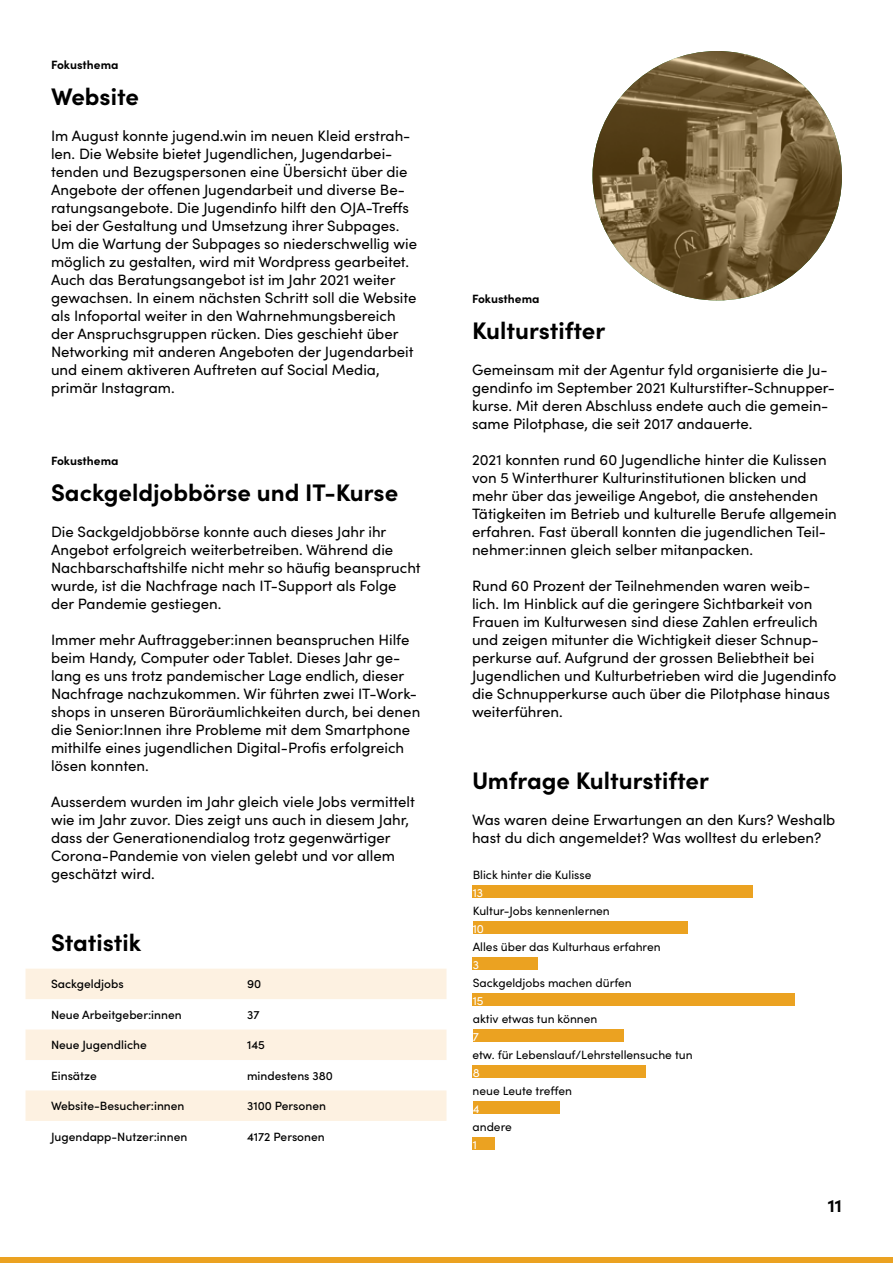
<style>
.page{position:relative;width:893px;height:1263px;background:#fff}
.page>*{position:absolute;margin:0;border:0;box-sizing:border-box;transform-origin:0 0}
.t1{font:700 24px "Sofia Pro";color:#000}
.t2{font:700 18px "Sofia Pro";color:#000}
.t3{font:15px/18px "Sofia Pro";color:#000}
.t4{font:12px "Sofia Pro";color:#000}
.t5{font:500 12px "Sofia Pro";color:#000}
.t6{font:700 12px "Sofia Pro";color:#000}
.t7{font:12px "Sofia Pro";color:#fff}
</style>
<div class="page">
<div style="left:0;top:1257px;width:893px;height:6px;background:#eba221"></div>
<svg style="left:26px;top:969px;width:420px;height:152px;fill:#fdf1e1"></svg>
<div style="left:472px;top:885px;width:281px;height:13px;background:#eba221"></div>
<div style="left:473px;top:921px;width:214px;height:13px;background:#eba221"></div>
<div style="left:473px;top:957px;width:65px;height:13px;background:#eba221"></div>
<div style="left:473px;top:993px;width:322px;height:13px;background:#eba221"></div>
<div style="left:473px;top:1029px;width:150px;height:13px;background:#eba221"></div>
<div style="left:473px;top:1065px;width:173px;height:13px;background:#eba221"></div>
<div style="left:473px;top:1101px;width:86px;height:13px;background:#eba221"></div>
<div style="left:473px;top:1137px;width:22px;height:13px;background:#eba221"></div>
<hr style="left:0;top:213px;width:1px;height:1044px;background:#eba221">
<svg style="left:592px;top:51px;width:250px;height:249px;background:#7b6640"></svg>
<p class="t6" style="left:51px;top:56px;width:69px">Fokusthema</p>
<h1 class="t1" style="left:51px;top:78px;width:89px">Website</h1>
<p class="t3" style="left:51px;top:126px;width:368px">Im August konnte jugend.win im neuen Kleid erstrah&shy;len. Die Website bietet Jugendlichen, Jugendarbei&shy;tenden und Bezugspersonen eine Übersicht über die Angebote der offenen Jugendarbeit und diverse Be&shy;ratungsangebote. Die Jugendinfo hilft den OJA-Treffs bei der Gestaltung und Umsetzung ihrer Subpages.<br>Um die Wartung der Subpages so niederschwellig wie möglich zu gestalten, wird mit Wordpress gearbeitet.<br>Auch das Beratungsangebot ist im Jahr 2021 weiter gewachsen. In einem nächsten Schritt soll die Website als Infoportal weiter in den Wahrnehmungsbereich der Anspruchsgruppen rücken. Dies geschieht über Networking mit anderen Angeboten der Jugendarbeit und einem aktiveren Auftreten auf Social Media, primär Instagram.</p>
<p class="t6" style="left:51px;top:452px;width:69px">Fokusthema</p>
<h1 class="t1" style="left:51px;top:474px;width:349px">Sackgeldjobbörse und IT-Kurse</h1>
<p class="t3" style="left:51px;top:522px;width:371px">Die Sackgeldjobbörse konnte auch dieses Jahr ihr Angebot erfolgreich weiterbetreiben. Während die Nachbarschaftshilfe nicht mehr so häufig beansprucht wurde, ist die Nachfrage nach IT-Support als Folge der Pandemie gestiegen.</p>
<p class="t3" style="left:51px;top:630px;width:371px">Immer mehr Auftraggeber:innen beanspruchen Hilfe beim Handy, Computer oder Tablet. Dieses Jahr ge&shy;lang es uns trotz pandemischer Lage endlich, dieser Nachfrage nachzukommen. Wir führten zwei IT-Work&shy;shops in unseren Büroräumlichkeiten durch, bei denen die Senior:Innen ihre Probleme mit dem Smartphone mithilfe eines jugendlichen Digital-Profis erfolgreich lösen konnten.</p>
<p class="t3" style="left:51px;top:792px;width:365px">Ausserdem wurden im Jahr gleich viele Jobs vermittelt wie im Jahr zuvor. Dies zeigt uns auch in diesem Jahr, dass der Generationendialog trotz gegenwärtiger Corona-Pandemie von vielen gelebt und vor allem geschätzt wird.</p>
<h1 class="t1" style="left:51px;top:924px;width:92px">Statistik</h1>
<p class="t5" style="left:51px;top:975px;width:74px">Sackgeldjobs</p>
<p class="t5" style="left:247px;top:975px;width:16px">90</p>
<p class="t5" style="left:51px;top:1005px;width:132px">Neue Arbeitgeber:innen</p>
<p class="t5" style="left:247px;top:1005px;width:14px">37</p>
<p class="t5" style="left:51px;top:1036px;width:97px">Neue Jugendliche</p>
<p class="t5" style="left:247px;top:1036px;width:19px">145</p>
<p class="t5" style="left:51px;top:1066px;width:47px">Einsätze</p>
<p class="t5" style="left:247px;top:1066px;width:87px">mindestens 380</p>
<p class="t5" style="left:51px;top:1097px;width:135px">Website-Besucher:innen</p>
<p class="t5" style="left:247px;top:1097px;width:81px">3100 Personen</p>
<p class="t5" style="left:51px;top:1127px;width:138px">Jugendapp-Nutzer:innen</p>
<p class="t5" style="left:247px;top:1127px;width:79px">4172 Personen</p>
<p class="t6" style="left:472px;top:290px;width:69px">Fokusthema</p>
<h1 class="t1" style="left:472px;top:312px;width:135px">Kulturstifter</h1>
<p class="t3" style="left:472px;top:360px;width:364px">Gemeinsam mit der Agentur fyld organisierte die Ju&shy;gendinfo im September 2021 Kulturstifter-Schnupper&shy;kurse. Mit deren Abschluss endete auch die gemein&shy;same Pilotphase, die seit 2017 andauerte.</p>
<p class="t3" style="left:472px;top:450px;width:366px">2021 konnten rund 60 Jugendliche hinter die Kulissen von 5 Winterthurer Kulturinstitutionen blicken und mehr über das jeweilige Angebot, die anstehenden Tätigkeiten im Betrieb und kulturelle Berufe allgemein erfahren. Fast überall konnten die jugendlichen Teil&shy;nehmer:innen gleich selber mitanpacken.</p>
<p class="t3" style="left:472px;top:576px;width:366px">Rund 60 Prozent der Teilnehmenden waren weib&shy;lich. Im Hinblick auf die geringere Sichtbarkeit von Frauen im Kulturwesen sind diese Zahlen erfreulich und zeigen mitunter die Wichtigkeit dieser Schnup&shy;perkurse auf. Aufgrund der grossen Beliebtheit bei Jugendlichen und Kulturbetrieben wird die Jugendinfo die Schnupperkurse auch über die Pilotphase hinaus weiterführen.</p>
<h1 class="t1" style="left:472px;top:762px;width:238px">Umfrage Kulturstifter</h1>
<p class="t3" style="left:472px;top:810px;width:365px">Was waren deine Erwartungen an den Kurs? Weshalb hast du dich angemeldet? Was wolltest du erleben?</p>
<p class="t4" style="left:473px;top:866px;width:120px">Blick hinter die Kulisse</p>
<p class="t7" style="left:473px;top:884px;width:12px">13</p>
<p class="t7" style="left:473px;top:920px;width:13px">10</p>
<p class="t7" style="left:473px;top:956px;width:8px">3</p>
<p class="t7" style="left:473px;top:992px;width:12px">15</p>
<p class="t7" style="left:473px;top:1028px;width:8px">7</p>
<p class="t7" style="left:473px;top:1064px;width:9px">8</p>
<p class="t7" style="left:473px;top:1100px;width:8px">4</p>
<p class="t7" style="left:473px;top:1136px;width:6px">1</p>
<p class="t4" style="left:473px;top:902px;width:139px">Kultur-Jobs kennenlernen</p>
<p class="t4" style="left:473px;top:938px;width:189px">Alles über das Kulturhaus erfahren</p>
<p class="t4" style="left:473px;top:974px;width:161px">Sackgeldjobs machen dürfen</p>
<p class="t4" style="left:473px;top:1010px;width:126px">aktiv etwas tun können</p>
<p class="t4" style="left:472px;top:1046px;width:222px">etw. für Lebenslauf/Lehrstellensuche tun</p>
<p class="t4" style="left:472px;top:1082px;width:101px">neue Leute treffen</p>
<p class="t4" style="left:472px;top:1118px;width:41px">andere</p>
<p class="t2" style="left:828px;top:1191px;width:16px">11</p>
</div>
